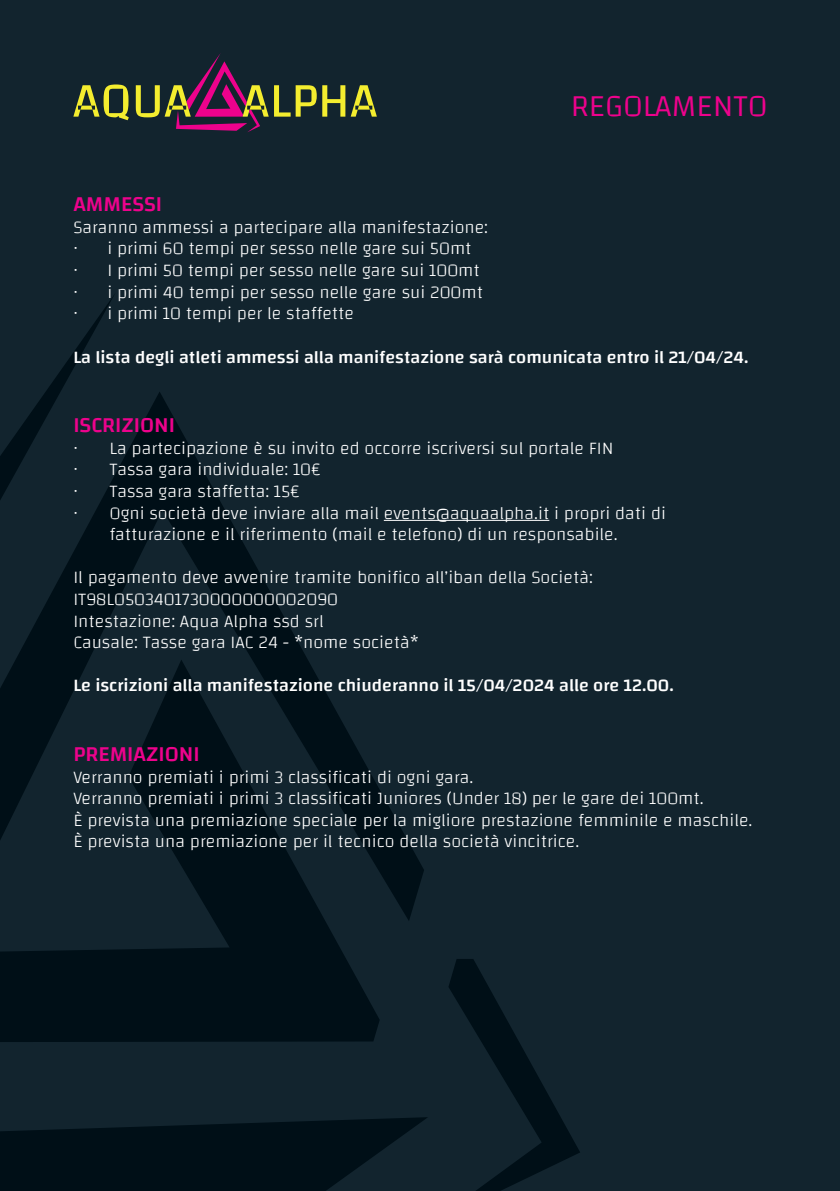
<style>
.page{position:relative;width:840px;height:1191px;background:#fff}
.page>*{position:absolute;margin:0;border:0;box-sizing:border-box;transform-origin:0 0}
.t1{font:31.6px "Changa";color:#ed028c}
.t2{font:22px "Changa";color:#ed028c}
.t3{font:200 18px "Changa";color:#fff}
.t4{font:18px "Changa";color:#fff}
</style>
<div class="page">
<div style="left:0;top:0;width:839px;height:1191px;background:#12242e"></div>
<div style="left:0;top:292px;width:116px;height:99px;background:#12242e"></div>
<svg style="left:0;top:391px;width:424px;height:568px;background:#0c1d26"></svg>
<svg style="left:0;top:959px;width:580px;height:232px;background:#091a23"></svg>
<svg style="left:73px;top:84px;width:56px;height:36px;background:#646d2e"></svg>
<svg style="left:136px;top:53px;width:132px;height:79px;background:#4a323c"></svg>
<svg style="left:274px;top:85px;width:42px;height:32px"></svg>
<svg style="left:322px;top:85px;width:54px;height:32px;background:#6c742e"></svg>
<hr style="left:383px;top:520px;width:166px;height:1px;background:#fff">
<p class="t1" style="left:570px;top:87px;width:198px">REGOLAMENTO</p>
<p class="t2" style="left:73px;top:191px;width:90px">AMMESSI</p>
<p class="t3" style="left:73px;top:216px;width:416px">Saranno ammessi a partecipare alla manifestazione:</p>
<p class="t3" style="left:73px;top:238px;width:399px">• i primi 60 tempi per sesso nelle gare sui 50mt</p>
<p class="t3" style="left:73px;top:259px;width:408px">• I primi 50 tempi per sesso nelle gare sui 100mt</p>
<p class="t3" style="left:73px;top:281px;width:411px">• i primi 40 tempi per sesso nelle gare sui 200mt</p>
<p class="t3" style="left:73px;top:302px;width:282px">• i primi 10 tempi per le staffette</p>
<p class="t4" style="left:73px;top:346px;width:676px">La lista degli atleti ammessi alla manifestazione sarà comunicata entro il 21/04/24.</p>
<p class="t2" style="left:73px;top:412px;width:103px">ISCRIZIONI</p>
<p class="t3" style="left:73px;top:437px;width:541px">• La partecipazione è su invito ed occorre iscriversi sul portale FIN</p>
<p class="t3" style="left:73px;top:458px;width:248px">• Tassa gara individuale: 10€</p>
<p class="t3" style="left:73px;top:480px;width:227px">• Tassa gara staffetta: 15€</p>
<p class="t3" style="left:73px;top:502px;width:594px">• Ogni società deve inviare alla mail events@aquaalpha.it i propri dati di</p>
<p class="t3" style="left:109px;top:523px;width:509px">fatturazione e il riferimento (mail e telefono) di un responsabile.</p>
<p class="t3" style="left:73px;top:566px;width:520px">Il pagamento deve avvenire tramite bonifico all’iban della Società:</p>
<p class="t3" style="left:73px;top:588px;width:266px">IT98L0503401730000000002090</p>
<p class="t3" style="left:73px;top:610px;width:252px">Intestazione: Aqua Alpha ssd srl</p>
<p class="t3" style="left:73px;top:631px;width:347px">Causale: Tasse gara IAC 24 - *nome società*</p>
<p class="t4" style="left:73px;top:674px;width:601px">Le iscrizioni alla manifestazione chiuderanno il 15/04/2024 alle ore 12.00.</p>
<p class="t2" style="left:73px;top:740px;width:128px">PREMIAZIONI</p>
<p class="t3" style="left:73px;top:766px;width:401px">Verranno premiati i primi 3 classificati di ogni gara.</p>
<p class="t3" style="left:73px;top:787px;width:631px">Verranno premiati i primi 3 classificati Juniores (Under 18) per le gare dei 100mt.</p>
<p class="t3" style="left:73px;top:809px;width:680px">È prevista una premiazione speciale per la migliore prestazione femminile e maschile.</p>
<p class="t3" style="left:73px;top:830px;width:507px">È prevista una premiazione per il tecnico della società vincitrice.</p>
</div>
